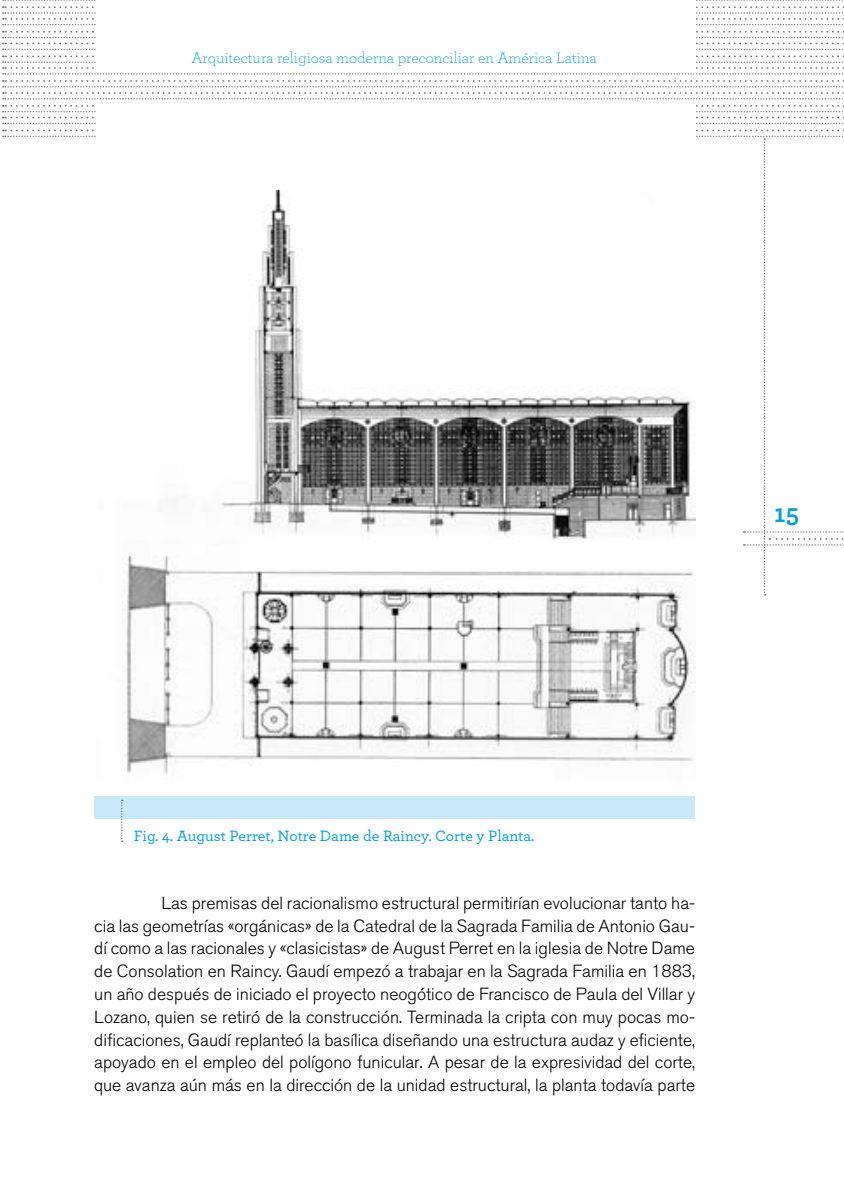
<style>
.page{position:relative;width:844px;height:1191px;background:#fff}
.page>*{position:absolute;margin:0;border:0;box-sizing:border-box;transform-origin:0 0}
.t1{font:700 26.25px "Archer Pro";color:#009fe3}
.t2{font:300 17.5px/22.8px "Akzidenz Grotesk BQ";color:#000;text-align:justify}
.t3{font:300 15.75px "Archer Pro";color:#009fe3}
.t4{font:500 15.75px "Archer Pro";color:#009fe3}
</style>
<div class="page">
<svg style="left:3px;top:0;width:841px;height:25px"></svg>
<svg style="left:3px;top:105px;width:841px;height:19px"></svg>
<svg style="left:3px;top:31px;width:841px;height:68px"></svg>
<div style="left:96px;top:103px;width:598px;height:63px;background:#fff"></div>
<div style="left:96px;top:0;width:598px;height:70px;background:#fff"></div>
<div style="left:94px;top:796px;width:600px;height:23px;background:#c9e9fb"></div>
<svg style="left:121px;top:799px;width:2px;height:43px"></svg>
<img style="left:122px;top:190px;width:572px;height:585px">
<p class="t3" style="left:191px;top:48px;width:407px">Arquitectura religiosa moderna preconciliar en América Latina</p>
<h1 class="t1" style="left:774px;top:492px;width:27px">15</h1>
<p class="t4" style="left:134px;top:824px;width:402px">Fig. 4. August Perret, Notre Dame de Raincy. Corte y Planta.</p>
<p class="t2" style="left:94px;top:892px;width:602px;text-indent:67px">Las premisas del racionalismo estructural permitirían evolucionar tanto ha&shy;cia las geometrías «orgánicas» de la Catedral de la Sagrada Familia de Antonio Gau&shy;dí como a las racionales y «clasicistas» de August Perret en la iglesia de Notre Dame de Consolation en Raincy. Gaudí empezó a trabajar en la Sagrada Familia en 1883, un año después de iniciado el proyecto neogótico de Francisco de Paula del Villar y Lozano, quien se retiró de la construcción. Terminada la cripta con muy pocas mo&shy;dificaciones, Gaudí replanteó la basílica diseñando una estructura audaz y eficiente, apoyado en el empleo del polígono funicular. A pesar de la expresividad del corte, que avanza aún más en la dirección de la unidad estructural, la planta todavía parte</p>
</div>
